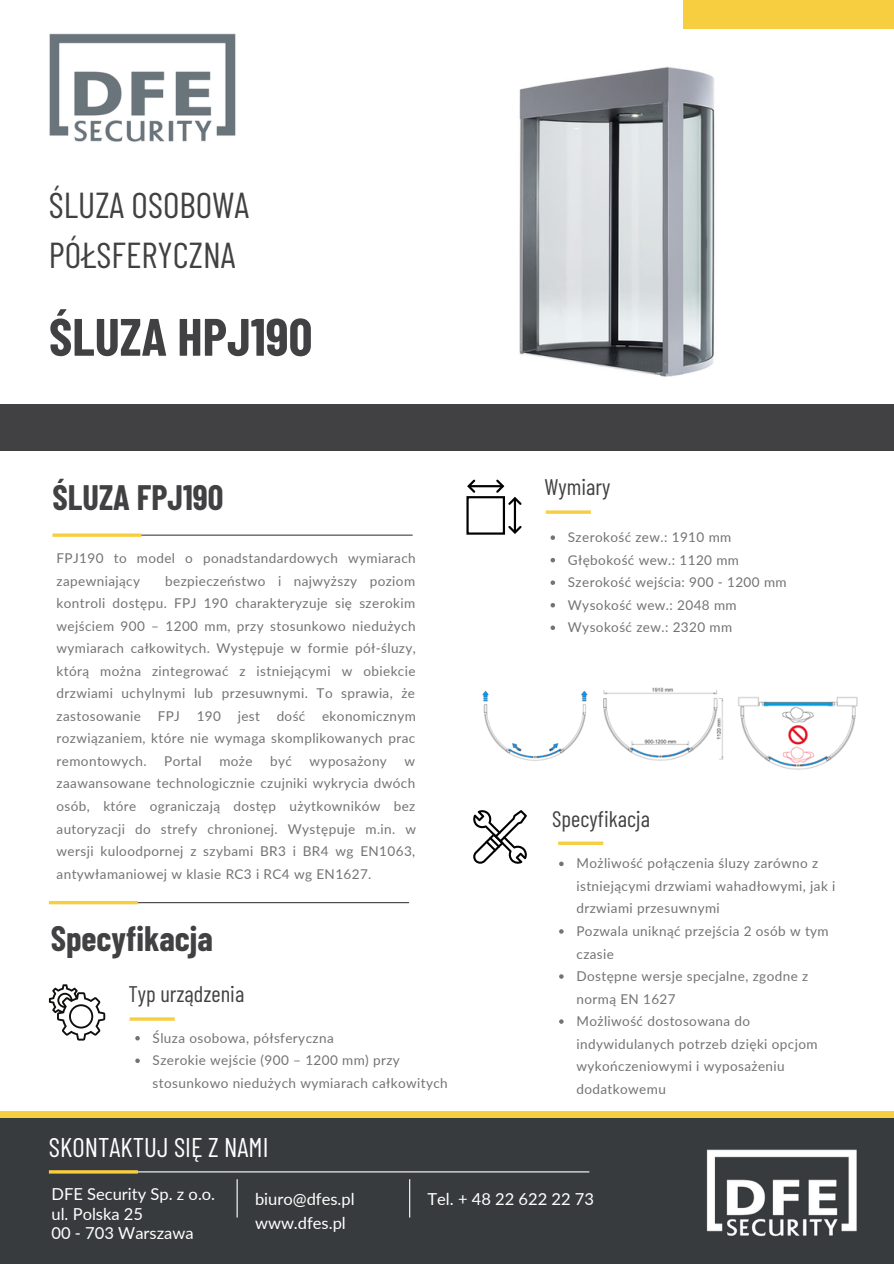
<style>
.page{position:relative;width:894px;height:1264px;background:#fff}
.page>*{position:absolute;margin:0;border:0;box-sizing:border-box;transform-origin:0 0}
.t1{font:700 52.5px "Barlow Condensed";color:#414042}
.t2{font:36px "Barlow Condensed";color:#414042}
.t3{font:700 34.5px "Barlow Condensed";color:#414042}
.t4{font:27px "Barlow Condensed";color:#fff}
.t5{font:22.5px "Barlow Condensed";color:#414042}
.t6{font:16.5px "Lato";color:#fff}
.t7{font:13.5px/22.5px "Lato";letter-spacing:.03em;color:#737373}
</style>
<div class="page">
<div style="left:0;top:404px;width:893px;height:46px;background:#414042"></div>
<div style="left:0;top:1113px;width:893px;height:150px;background:#383b3d"></div>
<div style="left:0;top:1110px;width:893px;height:7px;background:#f6ce3f"></div>
<hr style="left:54px;top:534px;width:358px;height:1px;background:#414042">
<svg style="left:52px;top:533px;width:89px;height:4px"></svg>
<hr style="left:51px;top:1171px;width:538px;height:1px;background:#fff">
<hr style="left:49px;top:1170px;width:89px;height:3px;background:#f6ce3f">
<hr style="left:236px;top:1179px;width:2px;height:38px;background:#fff">
<hr style="left:409px;top:1179px;width:1px;height:38px;background:#fff">
<img style="left:49px;top:33px;width:187px;height:109px">
<img style="left:706px;top:1149px;width:151px;height:88px">
<hr style="left:51px;top:902px;width:358px;height:1px;background:#414042">
<hr style="left:49px;top:901px;width:89px;height:3px;background:#f6ce3f">
<div style="left:466px;top:496px;width:39px;height:38px;border:2px solid #000"></div>
<svg style="left:508px;top:524px;width:13px;height:10px"></svg>
<hr style="left:513px;top:498px;width:3px;height:33px;background:#000">
<svg style="left:494px;top:479px;width:27px;height:28px"></svg>
<svg style="left:467px;top:479px;width:10px;height:14px"></svg>
<hr style="left:469px;top:485px;width:33px;height:2px;background:#000">
<svg style="left:545px;top:510px;width:45px;height:4px"></svg>
<svg style="left:558px;top:841px;width:45px;height:4px"></svg>
<svg style="left:473px;top:810px;width:54px;height:54px"></svg>
<svg style="left:559px;top:861px;width:4px;height:5px"></svg>
<svg style="left:559px;top:929px;width:4px;height:4px"></svg>
<svg style="left:559px;top:974px;width:4px;height:4px"></svg>
<svg style="left:559px;top:1019px;width:4px;height:4px"></svg>
<div style="left:683px;top:0;width:210px;height:29px;background:#f6ce3f"></div>
<img style="left:519px;top:67px;width:196px;height:310px">
<img style="left:482px;top:691px;width:106px;height:70px">
<img style="left:603px;top:687px;width:120px;height:74px">
<img style="left:738px;top:697px;width:120px;height:73px">
<svg style="left:550px;top:535px;width:5px;height:5px"></svg>
<svg style="left:550px;top:558px;width:5px;height:4px"></svg>
<svg style="left:550px;top:580px;width:5px;height:5px"></svg>
<svg style="left:550px;top:603px;width:5px;height:4px"></svg>
<svg style="left:550px;top:625px;width:5px;height:5px"></svg>
<hr style="left:130px;top:1017px;width:45px;height:3px;background:#f6ce3f">
<svg style="left:49px;top:984px;width:56px;height:56px"></svg>
<svg style="left:135px;top:1036px;width:5px;height:4px"></svg>
<svg style="left:135px;top:1058px;width:5px;height:5px"></svg>
<p class="t2" style="left:49px;top:182px;width:202px">ŚLUZA OSOBOWA</p>
<p class="t2" style="left:49px;top:231px;width:188px">PÓŁSFERYCZNA</p>
<p class="t1" style="left:49px;top:303px;width:265px">ŚLUZA HPJ190</p>
<p class="t3" style="left:52px;top:475px;width:172px">ŚLUZA FPJ190</p>
<p class="t7" style="left:57px;top:546px;width:360px">FPJ190 to model o ponadstandardowych wymiarach zapewniający</p>
<p class="t7" style="left:57px;top:569px;width:361px;text-align:justify;text-indent:108px">bezpieczeństwo i najwyższy poziom kontroli dostępu. FPJ 190 charakteryzuje się szerokim wejściem 900 – 1200 mm, przy stosunkowo niedużych wymiarach całkowitych. Występuje w formie pół-śluzy, którą można zintegrować z istniejącymi w obiekcie drzwiami uchylnymi lub przesuwnymi. To sprawia, że zastosowanie FPJ 190 jest dość ekonomicznym rozwiązaniem, które nie wymaga skomplikowanych prac remontowych.</p>
<p class="t7" style="left:164px;top:749px;width:39px">Portal</p>
<p class="t7" style="left:219px;top:749px;width:35px">może</p>
<p class="t7" style="left:270px;top:749px;width:23px">być</p>
<p class="t7" style="left:309px;top:749px;width:79px">wyposażony</p>
<p class="t7" style="left:57px;top:749px;width:361px;text-align:justify;text-indent:348px">w zaawansowane technologicznie czujniki wykrycia dwóch osób, które ograniczają dostęp użytkowników bez autoryzacji do strefy chronionej. Występuje m.in. w wersji kuloodpornej z szybami BR3 i BR4 wg EN1063, antywłamaniowej w klasie RC3 i RC4 wg EN1627.</p>
<p class="t3" style="left:51px;top:916px;width:164px">Specyfikacja</p>
<p class="t5" style="left:128px;top:979px;width:117px">Typ urządzenia</p>
<p class="t7" style="left:153px;top:1026px;width:182px">Śluza osobowa, półsferyczna</p>
<p class="t7" style="left:153px;top:1048px;width:296px">Szerokie wejście (900 – 1200 mm) przy stosunkowo niedużych wymiarach całkowitych</p>
<p class="t5" style="left:544px;top:472px;width:67px">Wymiary</p>
<p class="t7" style="left:567px;top:525px;width:165px">Szerokość zew.: 1910 mm</p>
<p class="t7" style="left:567px;top:548px;width:173px">Głębokość wew.: 1120 mm</p>
<p class="t7" style="left:567px;top:570px;width:220px">Szerokość wejścia: 900 - 1200 mm</p>
<p class="t7" style="left:567px;top:593px;width:170px">Wysokość wew.: 2048 mm</p>
<p class="t7" style="left:567px;top:615px;width:166px">Wysokość zew.: 2320 mm</p>
<p class="t5" style="left:552px;top:805px;width:99px">Specyfikacja</p>
<p class="t7" style="left:576px;top:851px;width:260px">Możliwość połączenia śluzy zarówno z istniejącymi drzwiami wahadłowymi, jak i drzwiami przesuwnymi</p>
<p class="t7" style="left:576px;top:919px;width:254px">Pozwala uniknąć przejścia 2 osób w tym czasie</p>
<p class="t7" style="left:576px;top:964px;width:233px">Dostępne wersje specjalne, zgodne z normą EN 1627</p>
<p class="t7" style="left:576px;top:1009px;width:242px">Możliwość dostosowana do indywidulanych potrzeb dzięki opcjom wykończeniowymi i wyposażeniu dodatkowemu</p>
<p class="t4" style="left:49px;top:1129px;width:221px">SKONTAKTUJ SIĘ Z NAMI</p>
<p class="t6" style="left:51px;top:1184px;width:165px">DFE Security Sp. z o.o.</p>
<p class="t6" style="left:51px;top:1203px;width:93px">ul. Polska 25</p>
<p class="t6" style="left:51px;top:1222px;width:143px">00 - 703 Warszawa</p>
<p class="t6" style="left:255px;top:1188px;width:101px">biuro@dfes.pl</p>
<p class="t6" style="left:255px;top:1212px;width:92px">www.dfes.pl</p>
<p class="t6" style="left:427px;top:1188px;width:168px">Tel. + 48 22 622 22 73</p>
</div>
